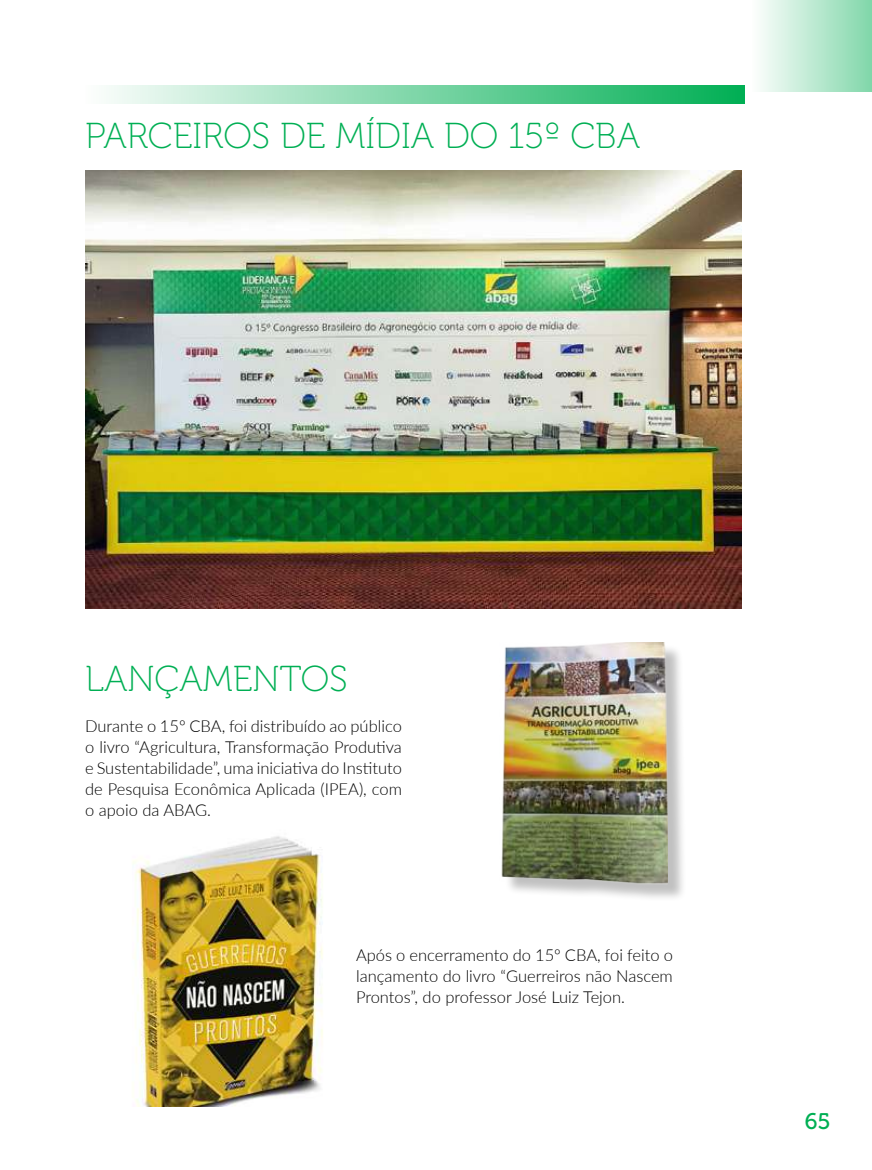
<style>
.page{position:relative;width:872px;height:1170px;background:#fff}
.page>*{position:absolute;margin:0;border:0;box-sizing:border-box;transform-origin:0 0}
.t1{font:36px "Museo 100";color:#00af54}
.t2{font:22.5px "Museo 500";color:#00af54}
.t3{font:300 16.5px/21px "Lato";color:#000;text-align:justify}
</style>
<div class="page">
<div style="left:752px;top:0;width:120px;height:91px;background:linear-gradient(to right,#fdfefd,#81d7aa)"></div>
<img style="left:133px;top:836px;width:190px;height:270px">
<div style="left:85px;top:85px;width:659px;height:18px;background:linear-gradient(to right,#fdfefd,#00af54)"></div>
<img style="left:85px;top:170px;width:656px;height:438px">
<div style="left:504px;top:644px;width:182px;height:257px;background:#000;opacity:.25"></div>
<img style="left:501px;top:642px;width:167px;height:247px">
<h1 class="t1" style="left:85px;top:117px;width:40px">PARCEIROS</h1>
<h1 class="t1" style="left:280px;top:117px;width:76px">DE MÍDIA</h1>
<h1 class="t1" style="left:444px;top:117px;width:197px">DO 15º CBA</h1>
<h1 class="t1" style="left:85px;top:659px;width:45px">LANÇAMENTOS</h1>
<p class="t3" style="left:85px;top:715px;width:318px">Durante o 15º CBA, foi distribuído ao público o livro “Agricultura, Transformação Produtiva e Sustentabilidade”, uma iniciativa do Instituto de Pesquisa Econômica Aplicada (IPEA), com o apoio da ABAG.</p>
<p class="t3" style="left:356px;top:943px;width:318px">Após o encerramento do 15º CBA, foi feito o lançamento do livro “Guerreiros não Nascem Prontos”, do professor José Luiz Tejon.</p>
<h2 class="t2" style="left:805px;top:1108px;width:27px">65</h2>
</div>
